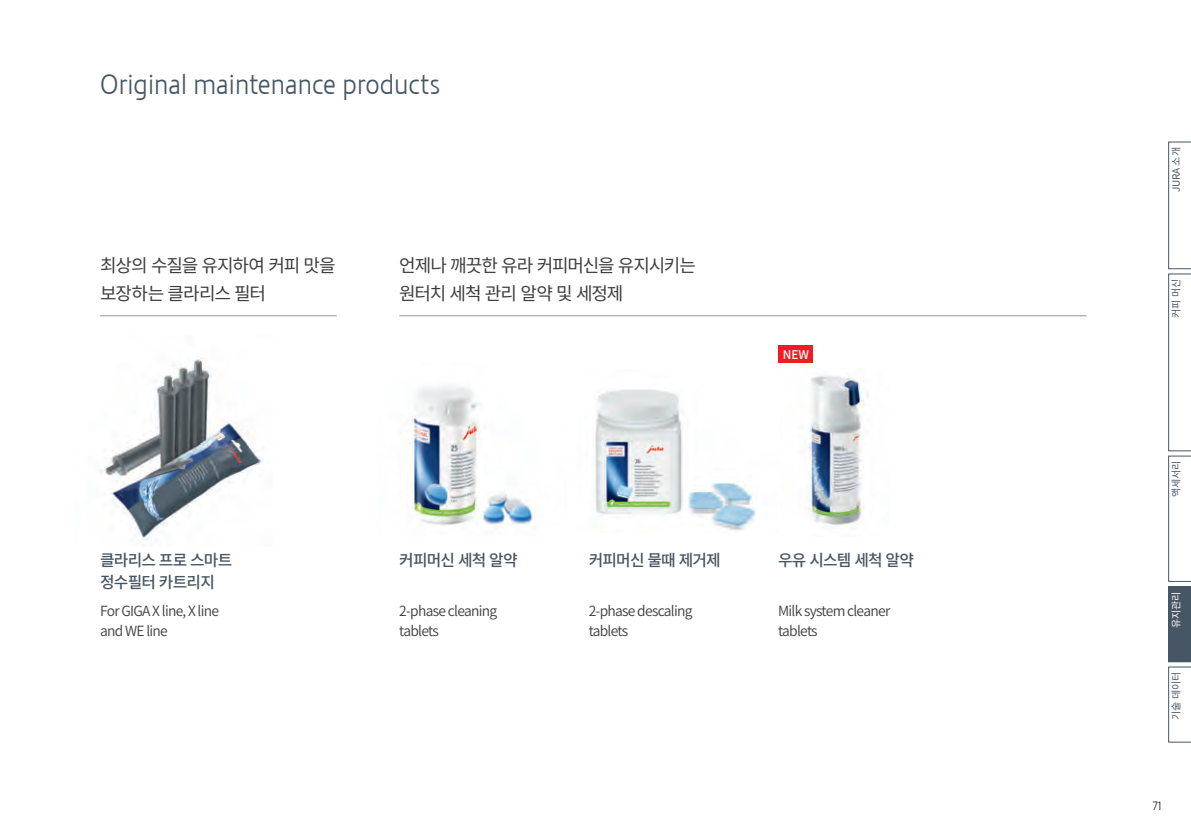
<style>
.page{position:relative;width:1191px;height:840px;background:#fff}
.page>*{position:absolute;margin:0;border:0;box-sizing:border-box;transform-origin:0 0}
.t1{font:28px "Stalemate LF Light";color:#465664}
.t2{font:18px "Noto Sans CJ Kkr";letter-spacing:-.06em;color:#3e3e3f}
.t3{font:500 16px "Noto Sans CJ Kkr";letter-spacing:-.05em;color:#465664}
.t4{font:600 14px "Noto Sans CJ Kkr";letter-spacing:-.05em;color:#3e3e3f}
.t5{font:500 12px "Noto Sans KR";color:#fff}
.t6{font:12px "Stalemate LF Light";color:#231f20}
.t7{font:10px "Noto Sans CJ Kkr";letter-spacing:-.01em;color:#465664}
.t8{font:10px "Noto Sans CJ Kkr";color:#fff}
</style>
<div class="page">
<img style="left:406px;top:386px;width:130px;height:140px">
<img style="left:100px;top:357px;width:164px;height:189px">
<img style="left:595px;top:389px;width:161px;height:142px">
<img style="left:806px;top:375px;width:63px;height:151px">
<div style="left:778px;top:345px;width:34px;height:17px;background:#ee1d23"></div>
<hr style="left:100px;top:315px;width:237px;height:1px;background:#939598">
<hr style="left:399px;top:315px;width:687px;height:1px;background:#939598">
<svg style="left:1168px;top:142px;width:23px;height:600px"></svg>
<p class="t1" style="left:100px;top:68px;width:342px">Original maintenance products</p>
<p class="t2" style="left:100px;top:255px;width:237px">최상의 수질을 유지하여 커피 맛을</p>
<p class="t2" style="left:100px;top:283px;width:167px">보장하는 클라리스 필터</p>
<p class="t2" style="left:399px;top:255px;width:298px">언제나 깨끗한 유라 커피머신을 유지시키는</p>
<p class="t2" style="left:399px;top:283px;width:226px">원터치 세척 관리 알약 및 세정제</p>
<p class="t5" style="left:782px;top:347px;width:28px">NEW</p>
<p class="t3" style="left:100px;top:550px;width:134px">클라리스 프로 스마트</p>
<p class="t3" style="left:100px;top:572px;width:116px">정수필터 카트리지</p>
<p class="t4" style="left:100px;top:603px;width:120px">For GIGA X line, X line</p>
<p class="t4" style="left:100px;top:623px;width:69px">and WE line</p>
<p class="t3" style="left:399px;top:550px;width:120px">커피머신 세척 알약</p>
<p class="t3" style="left:588px;top:550px;width:134px">커피머신 물때 제거제</p>
<p class="t3" style="left:778px;top:550px;width:137px">우유 시스템 세척 알약</p>
<p class="t4" style="left:399px;top:603px;width:99px">2-phase cleaning</p>
<p class="t4" style="left:399px;top:623px;width:41px">tablets</p>
<p class="t4" style="left:588px;top:603px;width:105px">2-phase descaling</p>
<p class="t4" style="left:588px;top:623px;width:41px">tablets</p>
<p class="t4" style="left:778px;top:603px;width:114px">Milk system cleaner</p>
<p class="t4" style="left:778px;top:623px;width:41px">tablets</p>
<p class="t7" style="left:1170px;top:192px;width:46px;rotate:-90deg">JURA 소개</p>
<p class="t7" style="left:1170px;top:318px;width:41px;rotate:-90deg">커피 머신</p>
<p class="t7" style="left:1170px;top:497px;width:38px;rotate:-90deg">액세서리</p>
<p class="t8" style="left:1170px;top:627px;width:38px;rotate:-90deg">유지관리</p>
<p class="t7" style="left:1170px;top:719px;width:50px;rotate:-90deg">기술 데이터</p>
<p class="t6" style="left:1152px;top:798px;width:11px">71</p>
</div>
